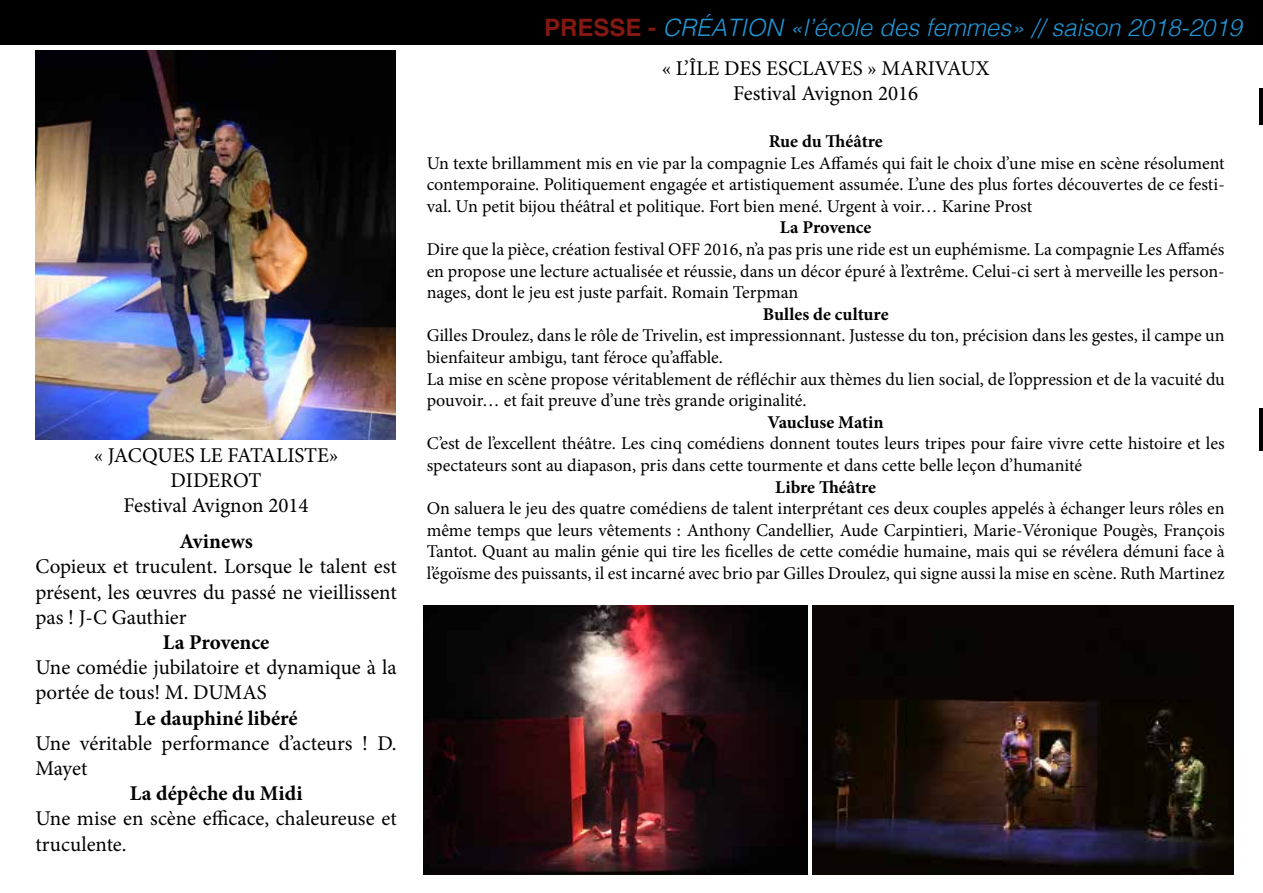
<style>
.page{position:relative;width:1263px;height:893px;background:#fff}
.page>*{position:absolute;margin:0;border:0;box-sizing:border-box;transform-origin:0 0}
.t1{font:italic 300 24px "Helvetica";color:#2295d3}
.t2{font:21px/25.2px "Minion Pro";color:#000}
.t3{font:700 21px "Minion Pro";color:#000}
.t4{font:18px/21.6px "Minion Pro";color:#000;text-align:justify}
.t5{font:700 18px "Minion Pro";letter-spacing:-.005em;color:#000}
.s1{font-weight:700;font-style:normal;color:#851812}
</style>
<div class="page">
<div style="left:0;top:0;width:1263px;height:44px;background:#000"></div>
<img style="left:35px;top:51px;width:360px;height:388px">
<img style="left:423px;top:605px;width:385px;height:270px">
<img style="left:812px;top:605px;width:421px;height:269px">
<hr style="left:1260px;top:89px;width:3px;height:36px;background:#000">
<hr style="left:1260px;top:409px;width:3px;height:42px;background:#000">
<p class="t2" style="left:94px;top:443px;width:246px;text-align:center">« JACQUES LE FATALISTE»<br>DIDEROT<br>Festival Avignon 2014</p>
<p class="t3" style="left:179px;top:527px;width:75px">Avinews</p>
<p class="t2" style="left:35px;top:554px;width:363px;text-align:justify">Copieux et truculent. Lorsque le talent est présent, les œuvres du passé ne vieillissent pas ! J-C Gauthier</p>
<p class="t3" style="left:163px;top:627px;width:108px">La Provence</p>
<p class="t2" style="left:35px;top:655px;width:363px">Une comédie jubilatoire et dynamique à la portée de tous! M. DUMAS</p>
<p class="t3" style="left:134px;top:703px;width:165px">Le dauphiné libéré</p>
<p class="t2" style="left:35px;top:731px;width:363px">Une véritable performance d’acteurs ! D.<br>Mayet</p>
<p class="t3" style="left:130px;top:779px;width:174px">La dépêche du Midi</p>
<p class="t2" style="left:35px;top:806px;width:363px">Une mise en scène efficace, chaleureuse et truculente.</p>
<h1 class="t1" style="left:544px;top:7px;width:699px"><span class="s1">PRESSE -</span> CRÉATION «l’école des femmes» // saison 2018-2019</h1>
<p class="t2" style="left:662px;top:56px;width:329px;text-align:center">« L’ÎLE DES ESCLAVES » MARIVAUX<br>Festival Avignon 2016</p>
<p class="t5" style="left:769px;top:129px;width:115px">Rue du Théâtre</p>
<p class="t4" style="left:427px;top:152px;width:800px">Un texte brillamment mis en vie par la compagnie Les Affamés qui fait le choix d’une mise en scène résolument contemporaine. Politiquement engagée et artistiquement assumée. L’une des plus fortes découvertes de ce festi&shy;val. Un petit bijou théâtral et politique. Fort bien mené. Urgent à voir… Karine Prost</p>
<p class="t5" style="left:780px;top:215px;width:93px">La Provence</p>
<p class="t4" style="left:427px;top:239px;width:799px">Dire que la pièce, création festival OFF 2016, n’a pas pris une ride est un euphémisme. La compagnie Les Affamés en propose une lecture actualisée et réussie, dans un décor épuré à l’extrême. Celui-ci sert à merveille les person&shy;nages, dont le jeu est juste parfait. Romain Terpman</p>
<p class="t5" style="left:763px;top:301px;width:127px">Bulles de culture</p>
<p class="t4" style="left:427px;top:325px;width:800px;text-align:left">Gilles Droulez, dans le rôle de Trivelin, est impressionnant. Justesse du ton, précision dans les gestes, il campe un bienfaiteur ambigu, tant féroce qu’affable.<br>La mise en scène propose véritablement de réfléchir aux thèmes du lien social, de l’oppression et de la vacuité du pouvoir… et fait preuve d’une très grande originalité.</p>
<p class="t5" style="left:768px;top:409px;width:118px">Vaucluse Matin</p>
<p class="t4" style="left:427px;top:433px;width:799px">C’est de l’excellent théâtre. Les cinq comédiens donnent toutes leurs tripes pour faire vivre cette histoire et les spectateurs sont au diapason, pris dans cette tourmente et dans cette belle leçon d’humanité</p>
<p class="t5" style="left:775px;top:474px;width:102px">Libre Théâtre</p>
<p class="t4" style="left:427px;top:498px;width:799px">On saluera le jeu des quatre comédiens de talent interprétant ces deux couples appelés à échanger leurs rôles en même temps que leurs vêtements : Anthony Candellier, Aude Carpintieri, Marie-Véronique Pougès, François Tantot. Quant au malin génie qui tire les ficelles de cette comédie humaine, mais qui se révélera démuni face à l’égoïsme des puissants, il est incarné avec brio par Gilles Droulez, qui signe aussi la mise en scène. Ruth Martinez</p>
</div>
